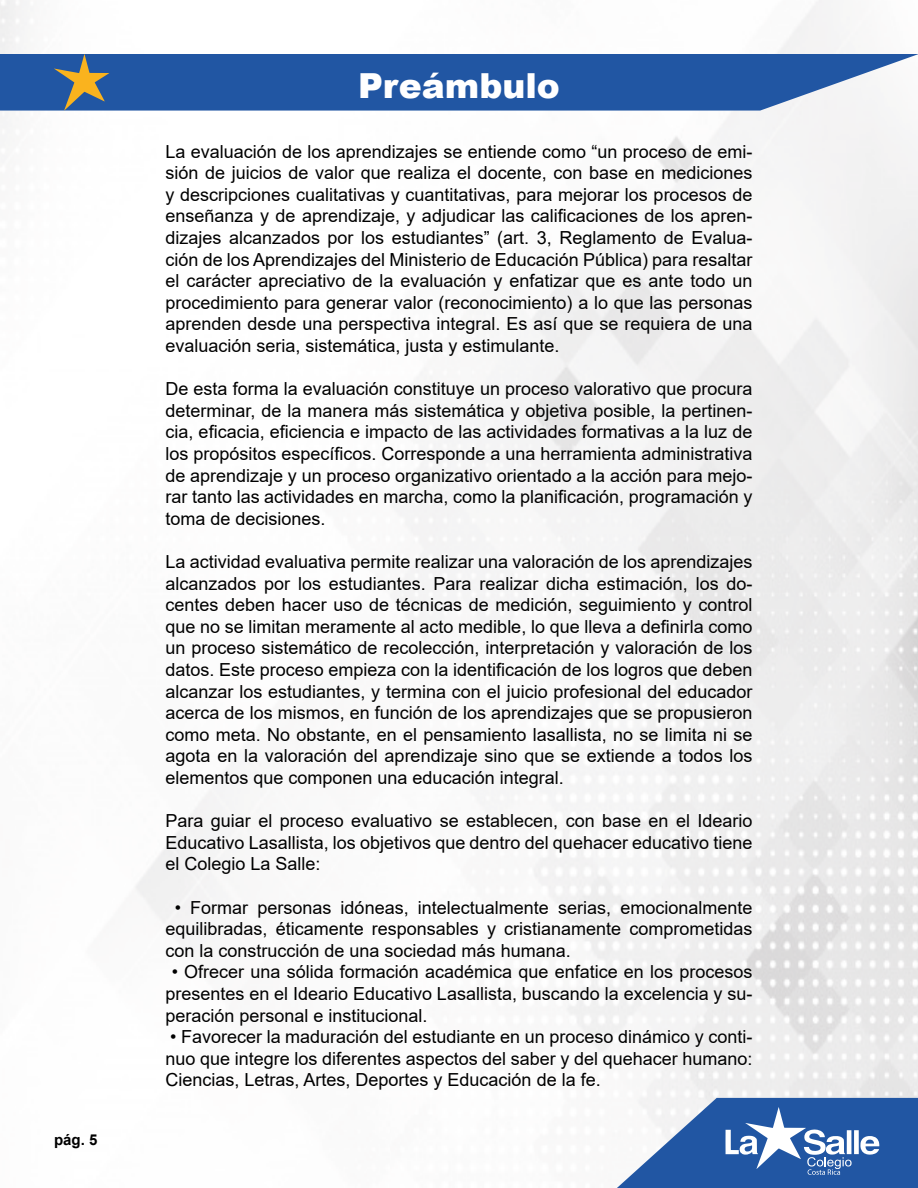
<style>
.page{position:relative;width:918px;height:1188px;background:#fff}
.page>*{position:absolute;margin:0;border:0;box-sizing:border-box;transform-origin:0 0}
.t1{font:900 34.5px "Arial";color:#fff}
.t2{font:18px/21.6px "Arial";color:#000;text-align:justify}
.t3{font:700 15px "Arial";color:#000}
</style>
<div class="page">
<svg style="left:0;top:54px;width:918px;height:57px;background:#3565ab"></svg>
<svg style="left:54px;top:54px;width:55px;height:57px;background:#60717d"></svg>
<svg style="left:617px;top:1098px;width:301px;height:90px"></svg>
<p class="t3" style="left:54px;top:1129px;width:45px">pág. 5</p>
<h1 class="t1" style="left:358px;top:60px;width:203px">Preámbulo</h1>
<p class="t2" style="left:166px;top:140px;width:588px">La evaluación de los aprendizajes se entiende como “un proceso de emi&shy;sión de juicios de valor que realiza el docente, con base en mediciones y descripciones cualitativas y cuantitativas, para mejorar los procesos de enseñanza y de aprendizaje, y adjudicar las calificaciones de los apren&shy;dizajes alcanzados por los estudiantes” (art. 3, Reglamento de Evalua&shy;ción de los Aprendizajes del Ministerio de Educación Pública) para resaltar el carácter apreciativo de la evaluación y enfatizar que es ante todo un procedimiento para generar valor (reconocimiento) a lo que las personas aprenden desde una perspectiva integral. Es así que se requiera de una evaluación seria, sistemática, justa y estimulante.</p>
<p class="t2" style="left:166px;top:378px;width:588px">De esta forma la evaluación constituye un proceso valorativo que procura determinar, de la manera más sistemática y objetiva posible, la pertinen&shy;cia, eficacia, eficiencia e impacto de las actividades formativas a la luz de los propósitos específicos. Corresponde a una herramienta administrativa de aprendizaje y un proceso organizativo orientado a la acción para mejo&shy;rar tanto las actividades en marcha, como la planificación, programación y toma de decisiones.</p>
<p class="t2" style="left:166px;top:551px;width:588px">La actividad evaluativa permite realizar una valoración de los aprendizajes alcanzados por los estudiantes. Para realizar dicha estimación, los do&shy;centes deben hacer uso de técnicas de medición, seguimiento y control que no se limitan meramente al acto medible, lo que lleva a definirla como un proceso sistemático de recolección, interpretación y valoración de los datos. Este proceso empieza con la identificación de los logros que deben alcanzar los estudiantes, y termina con el juicio profesional del educador acerca de los mismos, en función de los aprendizajes que se propusieron como meta. No obstante, en el pensamiento lasallista, no se limita ni se agota en la valoración del aprendizaje sino que se extiende a todos los elementos que componen una educación integral.</p>
<p class="t2" style="left:166px;top:810px;width:588px">Para guiar el proceso evaluativo se establecen, con base en el Ideario Educativo Lasallista, los objetivos que dentro del quehacer educativo tiene el Colegio La Salle:</p>
<p class="t2" style="left:166px;top:896px;width:588px;text-indent:9px">• Formar personas idóneas, intelectualmente serias, emocionalmente equilibradas, éticamente responsables y cristianamente comprometidas con la construcción de una sociedad más humana.</p>
<p class="t2" style="left:166px;top:961px;width:588px;text-indent:6px">• Ofrecer una sólida formación académica que enfatice en los procesos presentes en el Ideario Educativo Lasallista, buscando la excelencia y su&shy;peración personal e institucional.</p>
<p class="t2" style="left:166px;top:1026px;width:588px">• Favorecer la maduración del estudiante en un proceso dinámico y conti&shy;nuo que integre los diferentes aspectos del saber y del quehacer humano:<br>Ciencias, Letras, Artes, Deportes y Educación de la fe.</p>
</div>
